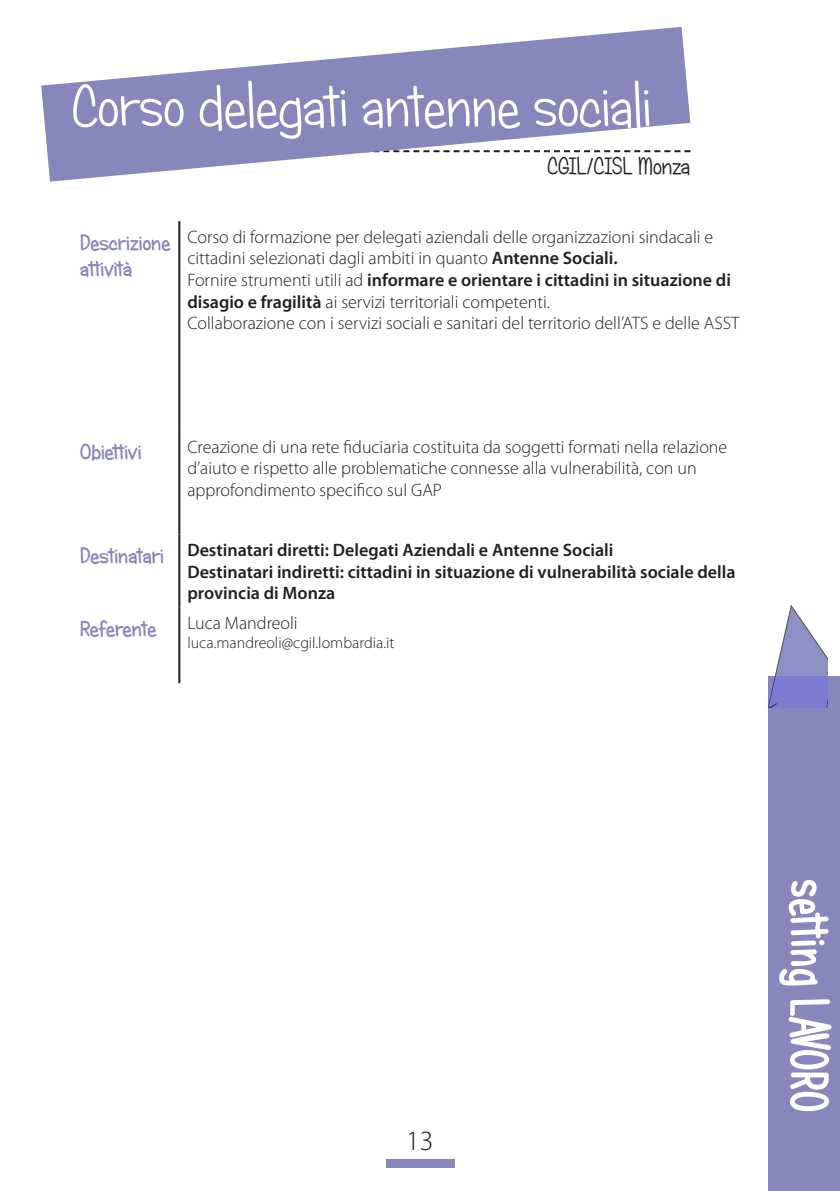
<style>
.page{position:relative;width:840px;height:1191px;background:#fff}
.page>*{position:absolute;margin:0;border:0;box-sizing:border-box;transform-origin:0 0}
.t1{font:58px "Candy Round BTN";color:#fff}
.t2{font:700 54px "Candy Round BTN Cond";color:#fff}
.t3{font:300 28px "Myriad Pro";color:#231f20}
.t4{font:24px "Candy Round BTN";color:#231f20}
.t5{font:22px/26.4px "Candy Round BTN Bold";color:#8787bc}
.t6{font:300 18px/21.6px "Myriad Pro";color:#231f20}
.t7{font:600 18px/21.6px "Myriad Pro";color:#231f20}
.t8{font:300 16px "Myriad Pro";color:#231f20}
.s1{font-weight:600}
.s2{font-weight:300}
</style>
<div class="page">
<div style="left:767px;top:677px;width:72px;height:514px;background:#8787bc"></div>
<div style="left:386px;top:1159px;width:68px;height:8px;background:#8787bc"></div>
<svg style="left:767px;top:605px;width:59px;height:103px"></svg>
<hr style="left:178px;top:221px;width:2px;height:210px;background:#231f20">
<hr style="left:178px;top:431px;width:2px;height:103px;background:#231f20">
<hr style="left:178px;top:534px;width:2px;height:73px;background:#231f20">
<hr style="left:178px;top:607px;width:2px;height:76px;background:#231f20">
<svg style="left:41px;top:27px;width:649px;height:155px;fill:#8787bc"></svg>
<p class="t1" style="left:72px;top:72px;width:580px">Corso delegati antenne sociali</p>
<p class="t4" style="left:547px;top:152px;width:144px">CGIL/CISL Monza</p>
<p class="t5" style="left:80px;top:229px;width:92px">Descrizione attività</p>
<p class="t6" style="left:187px;top:226px;width:527px">Corso di formazione per delegati aziendali delle organizzazioni sindacali e cittadini selezionati dagli ambiti in quanto <span class="s1">Antenne Sociali.</span></p>
<p class="t7" style="left:187px;top:269px;width:545px"><span class="s2">Fornire strumenti utili ad</span> informare e orientare i cittadini in situazione di disagio e fragilità <span class="s2">ai servizi territoriali competenti.</span></p>
<p class="t6" style="left:187px;top:313px;width:553px">Collaborazione con i servizi sociali e sanitari del territorio dell’ATS e delle ASST</p>
<p class="t5" style="left:80px;top:439px;width:63px">Obiettivi</p>
<p class="t6" style="left:187px;top:436px;width:541px">Creazione di una rete fiduciaria costituita da soggetti formati nella relazione d’aiuto e rispetto alle problematiche connesse alla vulnerabilità, con un approfondimento specifico sul GAP</p>
<p class="t5" style="left:80px;top:542px;width:85px">Destinatari</p>
<p class="t7" style="left:187px;top:539px;width:427px">Destinatari diretti: Delegati Aziendali e Antenne Sociali</p>
<p class="t7" style="left:187px;top:561px;width:549px">Destinatari indiretti: cittadini in situazione di vulnerabilità sociale della provincia di Monza</p>
<p class="t5" style="left:80px;top:615px;width:78px">Referente</p>
<p class="t6" style="left:187px;top:612px;width:112px">Luca Mandreoli</p>
<p class="t8" style="left:187px;top:634px;width:208px">luca.mandreoli@cgil.lombardia.it</p>
<h3 class="t3" style="left:406px;top:1125px;width:29px">13</h3>
<h2 class="t2" style="left:840px;top:879px;width:235px;rotate:90deg">setting LAVORO</h2>
</div>
